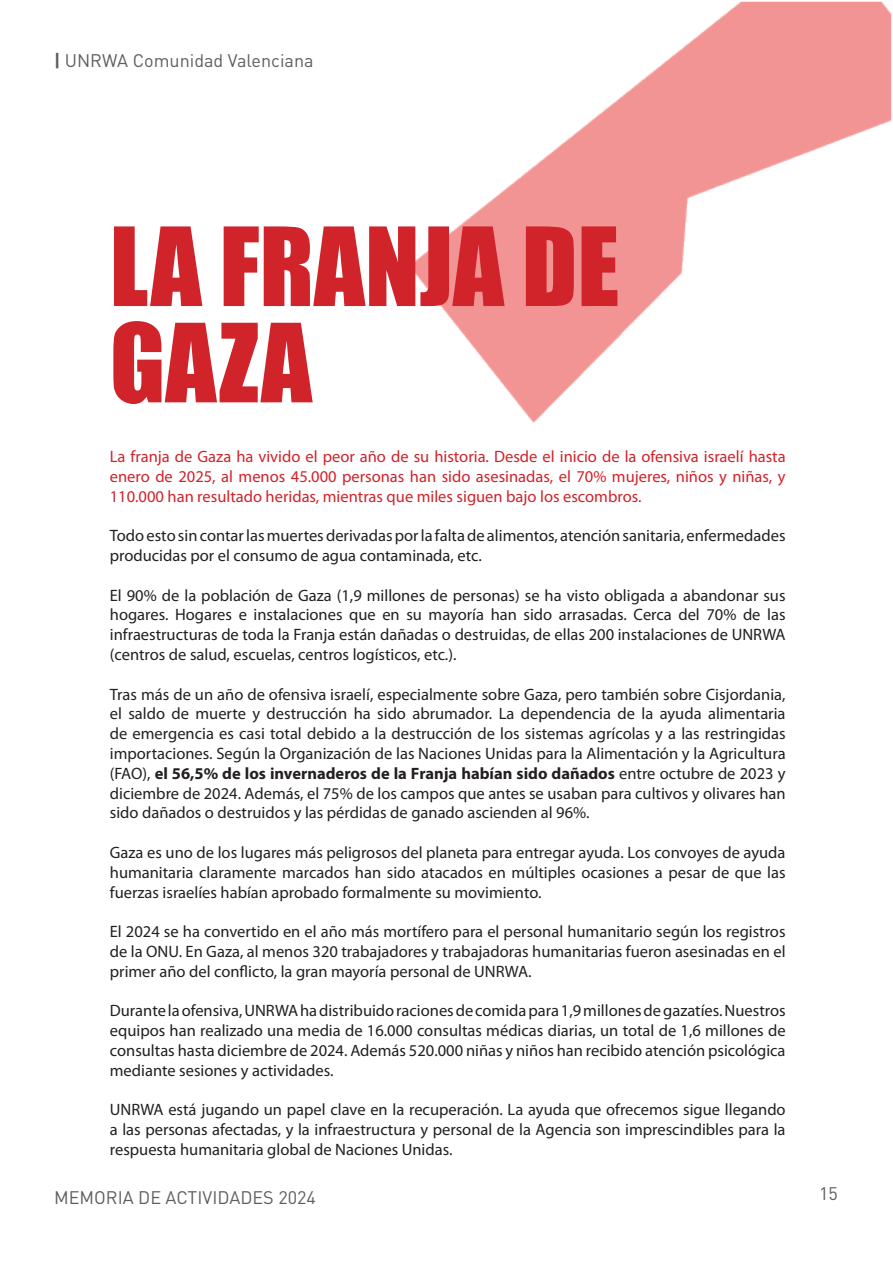
<style>
.page{position:relative;width:893px;height:1263px;background:#fff}
.page>*{position:absolute;margin:0;border:0;box-sizing:border-box;transform-origin:0 0}
.t1{font:100.65px/96.3px "Impact";color:#d1232a}
.t2{font:18px "DIN Pro";color:#5e5e5e}
.t3{font:16.5px/19.8px "Myriad Pro";color:#231f20;text-align:justify}
.t4{font:16.5px/19.8px "Myriad Pro";color:#d1232a;text-align:justify}
.s1{font-weight:700}
</style>
<div class="page">
<img style="left:409px;top:1px;width:483px;height:422px">
<p class="t2" style="left:54px;top:46px;width:261px"><span class="s1">|</span> UNRWA Comunidad Valenciana</p>
<h1 class="t1" style="left:110px;top:216px;width:511px">LA FRANJA DE<br>GAZA</h1>
<p class="t4" style="left:110px;top:446px;width:677px">La franja de Gaza ha vivido el peor año de su historia. Desde el inicio de la ofensiva israelí hasta enero de 2025, al menos 45.000 personas han sido asesinadas, el 70% mujeres, niños y niñas, y 110.000 han resultado heridas, mientras que miles siguen bajo los escombros.</p>
<p class="t3" style="left:110px;top:525px;width:677px">Todo esto sin contar las muertes derivadas por la falta de alimentos, atención sanitaria, enfermedades producidas por el consumo de agua contaminada, etc.</p>
<p class="t3" style="left:110px;top:585px;width:677px">El 90% de la población de Gaza (1,9 millones de personas) se ha visto obligada a abandonar sus hogares. Hogares e instalaciones que en su mayoría han sido arrasadas. Cerca del 70% de las infraestructuras de toda la Franja están dañadas o destruidas, de ellas 200 instalaciones de UNRWA (centros de salud, escuelas, centros logísticos, etc.).</p>
<p class="t3" style="left:110px;top:684px;width:677px">Tras más de un año de ofensiva israelí, especialmente sobre Gaza, pero también sobre Cisjordania, el saldo de muerte y destrucción ha sido abrumador. La dependencia de la ayuda alimentaria de emergencia es casi total debido a la destrucción de los sistemas agrícolas y a las restringidas importaciones. Según la Organización de las Naciones Unidas para la Alimentación y la Agricultura (FAO), <span class="s1">el 56,5% de los invernaderos de la Franja habían sido dañados</span> entre octubre de 2023 y diciembre de 2024. Además, el 75% de los campos que antes se usaban para cultivos y olivares han sido dañados o destruidos y las pérdidas de ganado ascienden al 96%.</p>
<p class="t3" style="left:110px;top:842px;width:677px">Gaza es uno de los lugares más peligrosos del planeta para entregar ayuda. Los convoyes de ayuda humanitaria claramente marcados han sido atacados en múltiples ocasiones a pesar de que las fuerzas israelíes habían aprobado formalmente su movimiento.</p>
<p class="t3" style="left:110px;top:921px;width:677px">El 2024 se ha convertido en el año más mortífero para el personal humanitario según los registros de la ONU. En Gaza, al menos 320 trabajadores y trabajadoras humanitarias fueron asesinadas en el primer año del conflicto, la gran mayoría personal de UNRWA.</p>
<p class="t3" style="left:110px;top:1001px;width:677px">Durante la ofensiva, UNRWA ha distribuido raciones de comida para 1,9 millones de gazatíes. Nuestros equipos han realizado una media de 16.000 consultas médicas diarias, un total de 1,6 millones de consultas hasta diciembre de 2024. Además 520.000 niñas y niños han recibido atención psicológica mediante sesiones y actividades.</p>
<p class="t3" style="left:110px;top:1100px;width:677px">UNRWA está jugando un papel clave en la recuperación. La ayuda que ofrecemos sigue llegando a las personas afectadas, y la infraestructura y personal de la Agencia son imprescindibles para la respuesta humanitaria global de Naciones Unidas.</p>
<p class="t2" style="left:54px;top:1184px;width:263px">MEMORIA DE ACTIVIDADES 2024</p>
<p class="t2" style="left:819px;top:1179px;width:20px">15</p>
</div>
